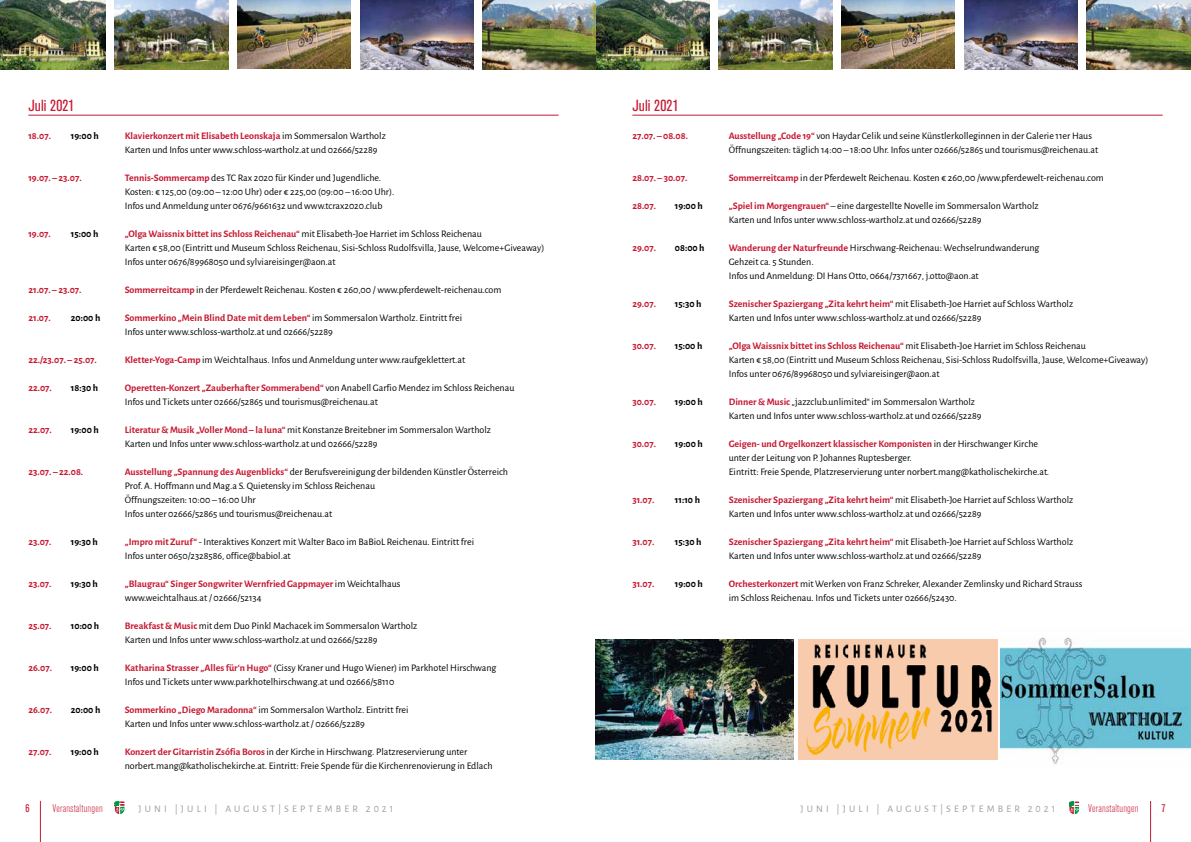
<style>
.page{position:relative;width:1191px;height:842px;background:#fff}
.page>*{position:absolute;margin:0;border:0;box-sizing:border-box;transform-origin:0 0}
.t1{font:condensed 16px "Akzidenz Grotesk BQ";letter-spacing:.01em;color:#c61a32}
.t2{font:300 condensed 11px "Akzidenz Grotesk BQ";letter-spacing:.02em;color:#c61a32}
.t3{font:condensed 11px "Akzidenz Grotesk BQ";color:#c61a32}
.t4{font:10px/14px "Alegreya Sans";color:#000}
.t5{font:700 10px "Alegreya Sans";color:#c61a32}
.t6{font:700 10px "Alegreya Sans";color:#000}
.t7{font:10px "Alegreya Sans";letter-spacing:.32em;color:#9d9d9c}
.s1{font-weight:700;color:#c61a32}
</style>
<div class="page">
<hr style="left:40px;top:801px;width:1px;height:41px;background:#c61a32">
<hr style="left:1150px;top:801px;width:1px;height:41px;background:#c61a32">
<svg style="left:114px;top:801px;width:11px;height:13px"></svg>
<svg style="left:1069px;top:801px;width:10px;height:14px"></svg>
<hr style="left:28px;top:115px;width:530px;height:1px;background:#c61a32">
<hr style="left:632px;top:115px;width:530px;height:1px;background:#c61a32">
<img style="left:237px;top:0;width:114px;height:69px">
<img style="left:115px;top:0;width:113px;height:69px">
<img style="left:0;top:0;width:106px;height:69px">
<img style="left:360px;top:0;width:113px;height:69px">
<img style="left:483px;top:0;width:226px;height:69px">
<img style="left:841px;top:0;width:114px;height:69px">
<img style="left:719px;top:0;width:113px;height:69px">
<img style="left:964px;top:0;width:113px;height:69px">
<img style="left:1086px;top:0;width:105px;height:69px">
<img style="left:798px;top:639px;width:199px;height:120px">
<img style="left:1000px;top:637px;width:191px;height:127px">
<img style="left:595px;top:639px;width:199px;height:120px">
<h1 class="t1" style="left:28px;top:97px;width:48px">Juli 2021</h1>
<p class="t5" style="left:28px;top:129px;width:24px">18.07.</p>
<p class="t6" style="left:71px;top:129px;width:29px">19:00 h</p>
<p class="t4" style="left:125px;top:129px;width:262px"><span class="s1">Klavierkonzert mit Elisabeth Leonskaja</span> im Sommersalon Wartholz<br>Karten und Infos unter www.schloss-wartholz.at und 02666/52289</p>
<p class="t5" style="left:28px;top:171px;width:55px">19.07. – 23.07.</p>
<p class="t4" style="left:125px;top:171px;width:271px"><span class="s1">Tennis-Sommercamp</span> des TC Rax 2020 für Kinder und Jugendliche.<br>Kosten: € 125,00 (09:00 – 12:00 Uhr) oder € 225,00 (09:00 – 16:00 Uhr).<br>Infos und Anmeldung unter 0676/9661632 und www.tcrax2020.club</p>
<p class="t5" style="left:28px;top:227px;width:24px">19.07.</p>
<p class="t6" style="left:71px;top:227px;width:29px">15:00 h</p>
<p class="t4" style="left:125px;top:227px;width:421px"><span class="s1">„Olga Waissnix bittet ins Schloss Reichenau“</span> mit Elisabeth-Joe Harriet im Schloss Reichenau<br>Karten € 58,00 (Eintritt und Museum Schloss Reichenau, Sisi-Schloss Rudolfsvilla, Jause, Welcome+Giveaway)<br>Infos unter 0676/89968050 und sylviareisinger@aon.at</p>
<p class="t5" style="left:28px;top:283px;width:55px">21.07. – 23.07.</p>
<p class="t4" style="left:125px;top:283px;width:378px"><span class="s1">Sommerreitcamp</span> in der Pferdewelt Reichenau. Kosten € 260,00 / www.pferdewelt-reichenau.com</p>
<p class="t5" style="left:28px;top:311px;width:24px">21.07.</p>
<p class="t6" style="left:71px;top:311px;width:31px">20:00 h</p>
<p class="t4" style="left:125px;top:311px;width:339px"><span class="s1">Sommerkino „Mein Blind Date mit dem Leben“</span> im Sommersalon Wartholz. Eintritt frei<br>Infos unter www.schloss-wartholz.at und 02666/52289</p>
<p class="t5" style="left:28px;top:353px;width:70px">22./23.07. – 25.07.</p>
<p class="t4" style="left:125px;top:353px;width:342px"><span class="s1">Kletter-Yoga-Camp</span> im Weichtalhaus. Infos und Anmeldung unter www.raufgeklettert.at</p>
<p class="t5" style="left:28px;top:381px;width:25px">22.07.</p>
<p class="t6" style="left:71px;top:381px;width:29px">18:30 h</p>
<p class="t4" style="left:125px;top:381px;width:391px"><span class="s1">Operetten-Konzert „Zauberhafter Sommerabend“</span> von Anabell Garfio Mendez im Schloss Reichenau<br>Infos und Tickets unter 02666/52865 und tourismus@reichenau.at</p>
<p class="t5" style="left:28px;top:423px;width:25px">22.07.</p>
<p class="t6" style="left:71px;top:423px;width:29px">19:00 h</p>
<p class="t4" style="left:125px;top:423px;width:368px"><span class="s1">Literatur &amp; Musik „Voller Mond – la luna“</span> mit Konstanze Breitebner im Sommersalon Wartholz<br>Karten und Infos unter www.schloss-wartholz.at und 02666/52289</p>
<p class="t5" style="left:28px;top:465px;width:56px">23.07. – 22.08.</p>
<p class="t4" style="left:125px;top:465px;width:385px"><span class="s1">Ausstellung „Spannung des Augenblicks“</span> der Berufsvereinigung der bildenden Künstler Österreich Prof. A. Hoffmann und Mag.a S. Quietensky im Schloss Reichenau<br>Öffnungszeiten: 10:00 – 16:00 Uhr<br>Infos unter 02666/52865 und tourismus@reichenau.at</p>
<p class="t5" style="left:28px;top:535px;width:25px">23.07.</p>
<p class="t6" style="left:71px;top:535px;width:29px">19:30 h</p>
<p class="t4" style="left:125px;top:535px;width:351px"><span class="s1">„Impro mit Zuruf“</span> - Interaktives Konzert mit Walter Baco im BaBioL Reichenau. Eintritt frei<br>Infos unter 0650/2328586, office@babiol.at</p>
<p class="t5" style="left:28px;top:577px;width:25px">23.07.</p>
<p class="t6" style="left:71px;top:577px;width:29px">19:30 h</p>
<p class="t4" style="left:125px;top:577px;width:277px"><span class="s1">„Blaugrau“ Singer Songwriter Wernfried Gappmayer</span> im Weichtalhaus www.weichtalhaus.at / 02666/52134</p>
<p class="t5" style="left:28px;top:619px;width:25px">25.07.</p>
<p class="t6" style="left:71px;top:619px;width:30px">10:00 h</p>
<p class="t4" style="left:125px;top:619px;width:294px"><span class="s1">Breakfast &amp; Music</span> mit dem Duo Pinkl Machacek im Sommersalon Wartholz<br>Karten und Infos unter www.schloss-wartholz.at und 02666/52289</p>
<p class="t5" style="left:28px;top:661px;width:25px">26.07.</p>
<p class="t6" style="left:71px;top:661px;width:29px">19:00 h</p>
<p class="t4" style="left:125px;top:661px;width:373px"><span class="s1">Katharina Strasser „Alles für‘n Hugo“</span> (Cissy Kraner und Hugo Wiener) im Parkhotel Hirschwang<br>Infos und Tickets unter www.parkhotelhirschwang.at und 02666/58110</p>
<p class="t5" style="left:28px;top:703px;width:25px">26.07.</p>
<p class="t6" style="left:71px;top:703px;width:31px">20:00 h</p>
<p class="t4" style="left:125px;top:703px;width:285px"><span class="s1">Sommerkino „Diego Maradonna“</span> im Sommersalon Wartholz. Eintritt frei<br>Karten und Infos unter www.schloss-wartholz.at / 02666/52289</p>
<p class="t5" style="left:28px;top:745px;width:25px">27.07.</p>
<p class="t6" style="left:71px;top:745px;width:29px">19:00 h</p>
<p class="t4" style="left:125px;top:745px;width:369px"><span class="s1">Konzert der Gitarristin Zsófia Boros</span> in der Kirche in Hirschwang. Platzreservierung unter norbert.mang@katholischekirche.at. Eintritt: Freie Spende für die Kirchenrenovierung in Edlach</p>
<h1 class="t1" style="left:632px;top:97px;width:48px">Juli 2021</h1>
<p class="t5" style="left:632px;top:129px;width:57px">27.07. – 08.08.</p>
<p class="t4" style="left:729px;top:129px;width:371px"><span class="s1">Ausstellung „Code 19“</span> von Haydar Celik und seine Künstlerkolleginnen in der Galerie 11er Haus<br>Öffnungszeiten: täglich 14:00 – 18:00 Uhr. Infos unter 02666/52865 und tourismus@reichenau.at</p>
<p class="t5" style="left:632px;top:171px;width:57px">28.07. – 30.07.</p>
<p class="t4" style="left:729px;top:171px;width:376px"><span class="s1">Sommerreitcamp</span> in der Pferdewelt Reichenau. Kosten € 260,00 /www.pferdewelt-reichenau.com</p>
<p class="t5" style="left:632px;top:199px;width:25px">28.07.</p>
<p class="t6" style="left:675px;top:199px;width:29px">19:00 h</p>
<p class="t4" style="left:729px;top:199px;width:311px"><span class="s1">„Spiel im Morgengrauen“</span> – eine dargestellte Novelle im Sommersalon Wartholz<br>Karten und Infos unter www.schloss-wartholz.at und 02666/52289</p>
<p class="t5" style="left:632px;top:241px;width:25px">29.07.</p>
<p class="t6" style="left:675px;top:241px;width:31px">08:00 h</p>
<p class="t4" style="left:729px;top:241px;width:312px"><span class="s1">Wanderung der Naturfreunde</span> Hirschwang-Reichenau: Wechselrundwanderung<br>Gehzeit ca. 5 Stunden.<br>Infos und Anmeldung: DI Hans Otto, 0664/7371667, j.otto@aon.at</p>
<p class="t5" style="left:632px;top:297px;width:25px">29.07.</p>
<p class="t6" style="left:675px;top:297px;width:28px">15:30 h</p>
<p class="t4" style="left:729px;top:297px;width:346px"><span class="s1">Szenischer Spaziergang „Zita kehrt heim“</span> mit Elisabeth-Joe Harriet auf Schloss Wartholz<br>Karten und Infos unter www.schloss-wartholz.at und 02666/52289</p>
<p class="t5" style="left:632px;top:339px;width:25px">30.07.</p>
<p class="t6" style="left:675px;top:339px;width:29px">15:00 h</p>
<p class="t4" style="left:729px;top:339px;width:421px"><span class="s1">„Olga Waissnix bittet ins Schloss Reichenau“</span> mit Elisabeth-Joe Harriet im Schloss Reichenau<br>Karten € 58,00 (Eintritt und Museum Schloss Reichenau, Sisi-Schloss Rudolfsvilla, Jause, Welcome+Giveaway)<br>Infos unter 0676/89968050 und sylviareisinger@aon.at</p>
<p class="t5" style="left:632px;top:395px;width:25px">30.07.</p>
<p class="t6" style="left:675px;top:395px;width:29px">19:00 h</p>
<p class="t4" style="left:729px;top:395px;width:254px"><span class="s1">Dinner &amp; Music</span> „jazzclub.unlimited“ im Sommersalon Wartholz<br>Karten und Infos unter www.schloss-wartholz.at und 02666/52289</p>
<p class="t5" style="left:632px;top:437px;width:25px">30.07.</p>
<p class="t6" style="left:675px;top:437px;width:29px">19:00 h</p>
<p class="t4" style="left:729px;top:437px;width:322px"><span class="s1">Geigen- und Orgelkonzert klassischer Komponisten</span> in der Hirschwanger Kirche unter der Leitung von P. Johannes Ruptesberger.<br>Eintritt: Freie Spende, Platzreservierung unter norbert.mang@katholischekirche.at.</p>
<p class="t5" style="left:632px;top:493px;width:24px">31.07.</p>
<p class="t6" style="left:675px;top:493px;width:27px">11:10 h</p>
<p class="t4" style="left:729px;top:493px;width:346px"><span class="s1">Szenischer Spaziergang „Zita kehrt heim“</span> mit Elisabeth-Joe Harriet auf Schloss Wartholz<br>Karten und Infos unter www.schloss-wartholz.at und 02666/52289</p>
<p class="t5" style="left:632px;top:535px;width:24px">31.07.</p>
<p class="t6" style="left:675px;top:535px;width:28px">15:30 h</p>
<p class="t4" style="left:729px;top:535px;width:346px"><span class="s1">Szenischer Spaziergang „Zita kehrt heim“</span> mit Elisabeth-Joe Harriet auf Schloss Wartholz<br>Karten und Infos unter www.schloss-wartholz.at und 02666/52289</p>
<p class="t5" style="left:632px;top:577px;width:24px">31.07.</p>
<p class="t6" style="left:675px;top:577px;width:29px">19:00 h</p>
<p class="t4" style="left:729px;top:577px;width:355px"><span class="s1">Orchesterkonzert</span> mit Werken von Franz Schreker, Alexander Zemlinsky und Richard Strauss im Schloss Reichenau. Infos und Tickets unter 02666/52430.</p>
<p class="t3" style="left:25px;top:802px;width:6px">6</p>
<p class="t2" style="left:52px;top:802px;width:52px">Veranstaltungen</p>
<p class="t7" style="left:138px;top:801px;width:256px">JUNI |JULI | AUGUST|SEPTEMBER 2021</p>
<p class="t7" style="left:800px;top:801px;width:256px">JUNI |JULI | AUGUST|SEPTEMBER 2021</p>
<p class="t2" style="left:1088px;top:802px;width:52px">Veranstaltungen</p>
<p class="t3" style="left:1161px;top:802px;width:6px">7</p>
</div>
